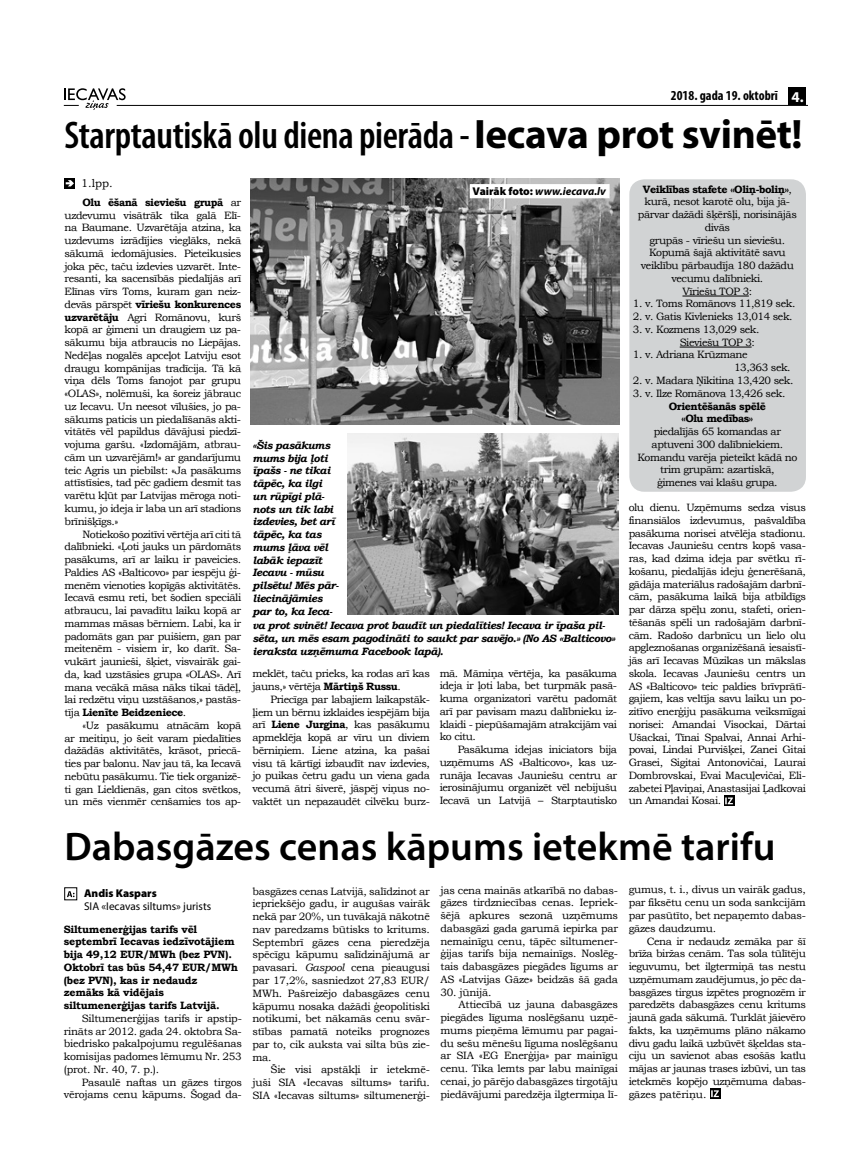
<style>
.page{position:relative;width:851px;height:1170px;background:#fff}
.page>*{position:absolute;margin:0;border:0;box-sizing:border-box;transform-origin:0 0}
.t1{font:600 40px "Myriad Pro";color:#000}
.t2{font:600 condensed 38.75px "Myriad Pro";letter-spacing:-.01em;color:#000}
.t3{font:700 condensed 13.75px "Myriad Pro";color:#000}
.t4{font:11.25px "Myriad Pro";color:#000}
.t5{font:italic 700 11.25px "Myriad Pro";color:#000}
.t6{font:900 11.25px "Myriad Pro";color:#000}
.t7{font:11.25px "Bookman Old Style";color:#000}
.t8{font:10.62px/12.8px "Bookman Old Style";letter-spacing:-.04em;color:#000;text-align:justify}
.t9{font:italic 700 10.62px/12.8px "Bookman Old Style";letter-spacing:-.04em;color:#000}
.t10{font:700 10.62px/12.8px "Bookman Old Style";letter-spacing:-.025em;color:#000}
.s1{font-stretch:normal;font-size:15px;color:#fff}
.s2{font-weight:700;font-stretch:normal;font-size:41.25px}
.s3{font-weight:700}
.s4{font-weight:900;font-style:normal}
.s5{font-style:italic}
</style>
<div class="page">
<hr style="left:117px;top:105px;width:689px;height:1px;background:#000">
<svg style="left:64px;top:88px;width:62px;height:22px"></svg>
<div style="left:788px;top:87px;width:18px;height:18px;background:#000"></div>
<svg style="left:64px;top:178px;width:11px;height:10px"></svg>
<svg style="left:66px;top:180px;width:8px;height:6px"></svg>
<svg style="left:67px;top:891px;width:7px;height:6px"></svg>
<div style="left:64px;top:887px;width:13px;height:12px;border:1px solid #000"></div>
<svg style="left:710px;top:1088px;width:10px;height:10px"></svg>
<svg style="left:711px;top:1090px;width:7px;height:6px"></svg>
<svg style="left:724px;top:795px;width:10px;height:10px"></svg>
<svg style="left:725px;top:797px;width:7px;height:7px"></svg>
<img style="left:250px;top:178px;width:369px;height:246px">
<div style="left:629px;top:179px;width:176px;height:312px;background:#d1d3d4;border-radius:15px"></div>
<hr style="left:682px;top:296px;width:66px;height:1px;background:#000">
<hr style="left:679px;top:347px;width:72px;height:1px;background:#000">
<img style="left:347px;top:434px;width:271px;height:180px">
<svg style="left:469px;top:178px;width:141px;height:76px"></svg>
<p class="t3" style="left:670px;top:87px;width:134px">2018. gada 19. oktobrī <span class="s1">4.</span></p>
<h2 class="t2" style="left:64px;top:113px;width:739px">Starptautiskā olu diena pierāda -<span class="s2">Iecava prot svinēt!</span></h2>
<p class="t7" style="left:81px;top:176px;width:33px">1.lpp.</p>
<p class="t8" style="left:637px;top:183px;width:160px;text-align:center"><span class="s3">Veiklības stafete «Oliņ-boliņ»</span>, kurā, nesot karotē olu, bija jā&shy;pārvar dažādi šķēršļi, norisinājās divās<br>grupās - vīriešu un sieviešu.<br>Kopumā šajā aktivitātē savu veiklību pārbaudīja 180 dažādu vecumu dalībnieki.<br>Vīriešu TOP 3:</p>
<p class="t8" style="left:632px;top:297px;width:164px">1. v. Toms Romānovs 11,819 sek.</p>
<p class="t8" style="left:632px;top:310px;width:161px">2. v. Gatis Kivlenieks 13,014 sek.</p>
<p class="t8" style="left:679px;top:323px;width:81px;text-indent:-47px">3. v. Kozmens 13,029 sek.<br>Sieviešu TOP 3:</p>
<p class="t8" style="left:734px;top:348px;width:58px;text-indent:-101px">1. v. Adriana Krūzmane<br>13,363 sek.</p>
<p class="t8" style="left:632px;top:374px;width:162px">2. v. Madara Ņikitina 13,420 sek.</p>
<p class="t8" style="left:632px;top:387px;width:154px">3. v. Ilze Romānova 13,426 sek.</p>
<p class="t10" style="left:668px;top:399px;width:98px;text-align:center">Orientēšanās spēlē «Olu medības»</p>
<p class="t8" style="left:637px;top:425px;width:161px;text-align:center">piedalījās 65 komandas ar aptuveni 300 dalībniekiem.<br>Komandu varēja pieteikt kādā no trim grupām: azartiskā,<br>ģimenes vai klašu grupa.</p>
<p class="t5" style="left:472px;top:184px;width:135px"><span class="s4">Vairāk foto:</span> www.iecava.lv</p>
<p class="t8" style="left:64px;top:196px;width:178px;text-indent:18px"><span class="s3">Olu ēšanā sieviešu grupā</span> ar uzdevumu visātrāk tika galā Elī&shy;na Baumane. Uzvarētāja atzina, ka uzdevums izrādījies vieglāks, nekā sākumā iedomājusies. Pieteikusies joka pēc, taču izdevies uzvarēt. Inte&shy;resanti, ka sacensībās piedalījās arī Elīnas vīrs Toms, kuram gan neiz&shy;devās pārspēt <span class="s3">vīriešu konkurences uzvarētāju</span> Agri Romānovu, kurš kopā ar ģimeni un draugiem uz pa&shy;sākumu bija atbraucis no Liepājas.<br>Nedēļas nogalēs apceļot Latviju esot draugu kompānijas tradīcija. Tā kā viņa dēls Toms fanojot par grupu «OLAS», nolēmuši, ka šoreiz jābrauc uz Iecavu. Un neesot vīlušies, jo pa&shy;sākums paticis un piedalīšanās akti&shy;vitātēs vēl papildus dāvājusi piedzī&shy;vojuma garšu. «Izdomājām, atbrau&shy;cām un uzvarējām!» ar gandarījumu teic Agris un piebilst: «Ja pasākums attīstīsies, tad pēc gadiem desmit tas varētu kļūt par Latvijas mēroga noti&shy;kumu, jo ideja ir laba un arī stadions brīnišķīgs.»</p>
<p class="t8" style="left:64px;top:527px;width:178px;text-indent:18px">Notiekošo pozitīvi vērtēja arī citi tā dalībnieki. «Ļoti jauks un pārdomāts pasākums, arī ar laiku ir paveicies.<br>Paldies AS «Balticovo» par iespēju ģi&shy;menēm vienoties kopīgās aktivitātēs.<br>Iecavā esmu reti, bet šodien speciāli atbraucu, lai pavadītu laiku kopā ar mammas māsas bērniem. Labi, ka ir padomāts gan par puišiem, gan par meitenēm - visiem ir, ko darīt. Sa&shy;vukārt jaunieši, šķiet, visvairāk gai&shy;da, kad uzstāsies grupa «OLAS». Arī mana vecākā māsa nāks tikai tādēļ, lai redzētu viņu uzstāšanos,» pastās&shy;tīja <span class="s3">Lienīte Beidzeniece</span>.</p>
<p class="t8" style="left:64px;top:718px;width:178px;text-indent:18px">«Uz pasākumu atnācām kopā ar meitiņu, jo šeit varam piedalīties dažādās aktivitātēs, krāsot, priecā&shy;ties par balonu. Nav jau tā, ka Iecavā nebūtu pasākumu. Tie tiek organizē&shy;ti gan Lieldienās, gan citos svētkos, un mēs vienmēr cenšamies tos ap-</p>
<h1 class="t1" style="left:64px;top:821px;width:712px">Dabasgāzes cenas kāpums ietekmē tarifu</h1>
<p class="t8" style="left:252px;top:884px;width:179px">basgāzes cenas Latvijā, salīdzinot ar iepriekšējo gadu, ir augušas vairāk nekā par 20%, un tuvākajā nākotnē nav paredzams būtisks to kritums.<br>Septembrī gāzes cena pieredzēja spēcīgu kāpumu salīdzinājumā ar pavasari. <span class="s5">Gaspool</span> cena pieaugusi par 17,2%, sasniedzot 27,83 EUR/ MWh. Pašreizējo dabasgāzes cenu kāpumu nosaka dažādi ģeopolitiski notikumi, bet nākamās cenu svār&shy;stības pamatā noteiks prognozes par to, cik auksta vai silta būs zie&shy;ma.</p>
<p class="t8" style="left:252px;top:1063px;width:179px;text-indent:18px">Šie visi apstākļi ir ietekmē&shy;juši SIA «Iecavas siltums» tarifu.<br>SIA «Iecavas siltums» siltumenerģi-</p>
<p class="t9" style="left:252px;top:438px;width:88px">«Šis pasākums mums bija ļoti īpašs - ne tikai tāpēc, ka ilgi<br>un rūpīgi plā&shy;nots un tik labi izdevies, bet arī tāpēc, ka tas mums ļāva vēl labāk iepazīt<br>Iecavu - mūsu pilsētu! Mēs pār&shy;liecinājāmies par to, ka Ieca-</p>
<p class="t9" style="left:252px;top:619px;width:364px">va prot svinēt! Iecava prot baudīt un piedalīties! Iecava ir īpaša pil&shy;sēta, un mēs esam pagodināti to saukt par savējo.» (No AS «Balticovo» ieraksta uzņēmuma Facebook lapā).</p>
<p class="t8" style="left:628px;top:501px;width:179px">olu dienu. Uzņēmums sedza visus finansiālos izdevumus, pašvaldība pasākuma norisei atvēlēja stadionu.<br>Iecavas Jauniešu centrs kopš vasa&shy;ras, kad dzima ideja par svētku rī&shy;košanu, piedalījās ideju ģenerēšanā, gādāja materiālus radošajām darbnī&shy;cām, pasākuma laikā bija atbildīgs par dārza spēļu zonu, stafeti, orien&shy;tēšanās spēli un radošajām darbnī&shy;cām. Radošo darbnīcu un lielo olu apgleznošanas organizēšanā iesaistī&shy;jās arī Iecavas Mūzikas un mākslas skola. Iecavas Jauniešu centrs un AS «Balticovo» teic paldies brīvprātī&shy;gajiem, kas veltīja savu laiku un po&shy;zitīvo enerģiju pasākuma veiksmīgai norisei: Amandai Visockai, Dārtai Ušackai, Tīnai Spalvai, Annai Arhi&shy;povai, Lindai Purvišķei, Zanei Gitai Grasei, Sigitai Antonovičai, Laurai Dombrovskai, Evai Macuļevičai, Eli&shy;zabetei Pļaviņai, Anastasijai Ļadkovai un Amandai Kosai.</p>
<p class="t8" style="left:439px;top:666px;width:179px">mā. Māmiņa vērtēja, ka pasākuma ideja ir ļoti laba, bet turpmāk pasā&shy;kuma organizatori varētu padomāt arī par pavisam mazu dalībnieku iz&shy;klaidi - piepūšamajām atrakcijām vai ko citu.</p>
<p class="t8" style="left:439px;top:743px;width:179px;text-indent:18px">Pasākuma idejas iniciators bija uzņēmums AS «Balticovo», kas uz&shy;runāja Iecavas Jauniešu centru ar ierosinājumu organizēt vēl nebijušu Iecavā un Latvijā – Starptautisko</p>
<p class="t8" style="left:252px;top:667px;width:179px">meklēt, taču prieks, ka rodas arī kas jauns,» vērtēja <span class="s3">Mārtiņš Russu</span>.</p>
<p class="t8" style="left:252px;top:692px;width:179px;text-indent:18px">Priecīga par labajiem laikapstāk&shy;ļiem un bērnu izklaides iespējām bija arī <span class="s3">Liene Jurgina</span>, kas pasākumu apmeklēja kopā ar vīru un diviem bērniņiem. Liene atzina, ka pašai visu tā kārtīgi izbaudīt nav izdevies, jo puikas četru gadu un viena gada vecumā ātri šiverē, jāspēj viņus no&shy;vaktēt un nepazaudēt cilvēku burz-</p>
<p class="t8" style="left:628px;top:883px;width:179px">gumus, t. i., divus un vairāk gadus, par fiksētu cenu un soda sankcijām par pasūtīto, bet nepaņemto dabas&shy;gāzes daudzumu.</p>
<p class="t8" style="left:628px;top:934px;width:179px;text-indent:18px">Cena ir nedaudz zemāka par šī brīža biržas cenām. Tas sola tūlītēju ieguvumu, bet ilgtermiņā tas nestu uzņēmumam zaudējumus, jo pēc da&shy;basgāzes tirgus izpētes prognozēm ir paredzēts dabasgāzes cenu kritums jaunā gada sākumā. Turklāt jāievēro fakts, ka uzņēmums plāno nākamo divu gadu laikā uzbūvēt šķeldas sta&shy;ciju un savienot abas esošās katlu mājas ar jaunas trases izbūvi, un tas ietekmēs kopējo uzņēmuma dabas&shy;gāzes patēriņu.</p>
<p class="t8" style="left:440px;top:883px;width:179px">jas cena mainās atkarībā no dabas&shy;gāzes tirdzniecības cenas. Iepriek&shy;šējā apkures sezonā uzņēmums dabasgāzi gada garumā iepirka par nemainīgu cenu, tāpēc siltumener&shy;ģijas tarifs bija nemainīgs. Noslēg&shy;tais dabasgāzes piegādes līgums ar AS «Latvijas Gāze» beidzās šā gada</p>
<p class="t8" style="left:440px;top:985px;width:52px">30. jūnijā.</p>
<p class="t8" style="left:458px;top:998px;width:161px">Attiecībā uz jauna dabasgāzes</p>
<p class="t8" style="left:440px;top:1011px;width:179px">piegādes līguma noslēgšanu uzņē-</p>
<p class="t8" style="left:440px;top:1023px;width:179px">mums pieņēma lēmumu par pagai-</p>
<p class="t8" style="left:440px;top:1036px;width:179px">du sešu mēnešu līguma noslēgšanu</p>
<p class="t8" style="left:440px;top:1049px;width:179px">ar SIA «EG Enerģija» par mainīgu</p>
<p class="t8" style="left:440px;top:1062px;width:179px">cenu. Tika lemts par labu mainīgai</p>
<p class="t8" style="left:440px;top:1074px;width:179px">cenai, jo pārējo dabasgāzes tirgotāju</p>
<p class="t8" style="left:440px;top:1087px;width:179px">piedāvājumi paredzēja ilgtermiņa lī-</p>
<p class="t6" style="left:84px;top:886px;width:74px">Andis Kaspars</p>
<p class="t4" style="left:84px;top:899px;width:129px">SIA «Iecavas siltums» jurists</p>
<p class="t10" style="left:64px;top:922px;width:176px">Siltumenerģijas tarifs vēl septembrī Iecavas iedzīvotājiem bija 49,12 EUR/MWh (bez PVN).<br>Oktobrī tas būs 54,47 EUR/MWh (bez PVN), kas ir nedaudz zemāks kā vidējais siltumenerģijas tarifs Latvijā.</p>
<p class="t8" style="left:64px;top:1011px;width:179px;text-indent:18px">Siltumenerģijas tarifs ir apstip&shy;rināts ar 2012. gada 24. oktobra Sa&shy;biedrisko pakalpojumu regulēšanas komisijas padomes lēmumu Nr. 253 (prot. Nr. 40, 7. p.).</p>
<p class="t8" style="left:64px;top:1075px;width:179px;text-align:right">Pasaulē naftas un gāzes tirgos vērojams cenu kāpums. Šogad da-</p>
</div>
